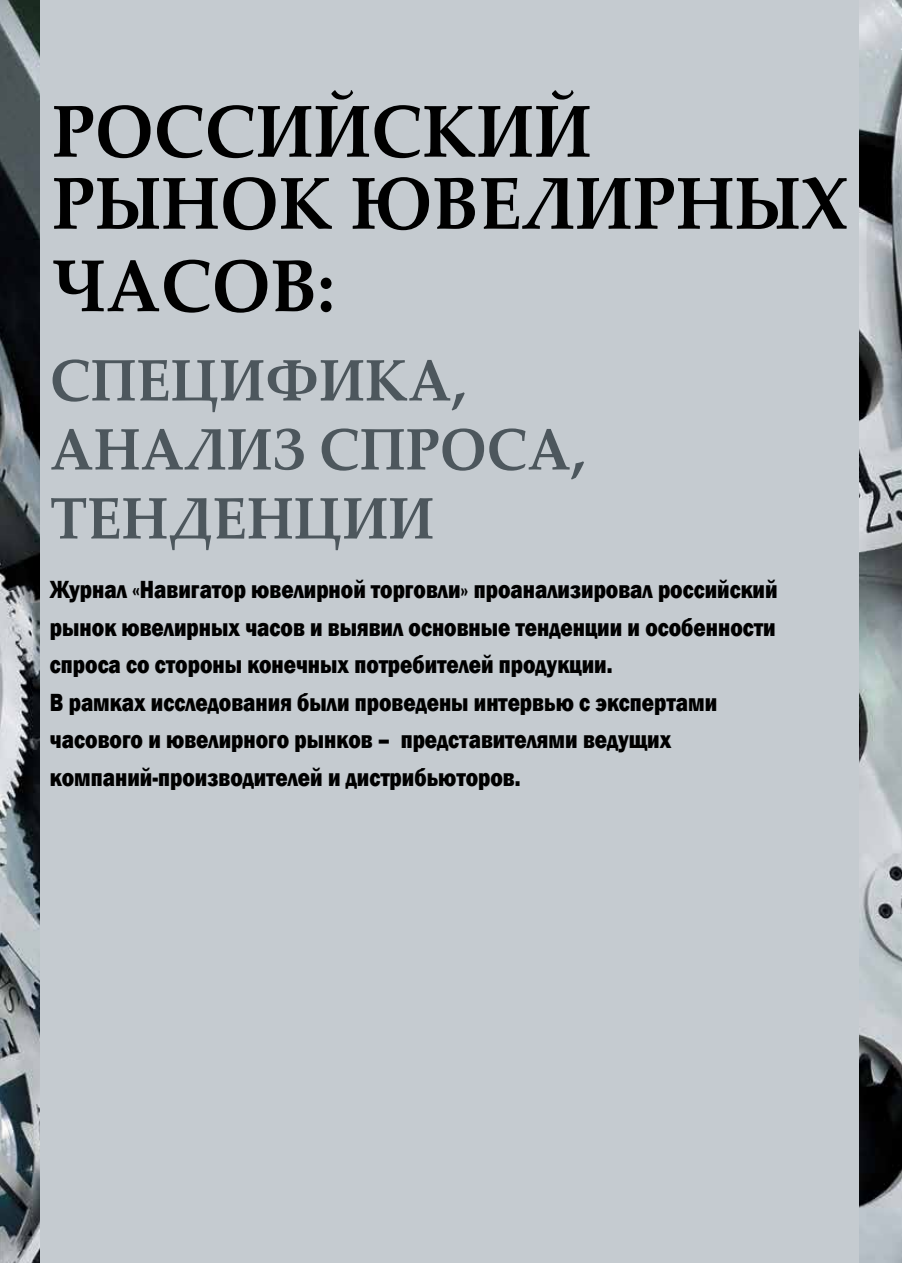
<style>
.page{position:relative;width:902px;height:1263px;background:#fff}
.page>*{position:absolute;margin:0;border:0;box-sizing:border-box;transform-origin:0 0}
.t1{font:700 73.5px/72px "Palatino Linotype";color:#000;scale:.96 1}
.t2{font:700 58.5px/69px "Palatino Linotype";color:#4d575d;scale:.96 1}
.t3{font:800 25.5px/37.5px "Franklin Gothic";color:#000;scale:.82 1}
</style>
<div class="page">
<img style="left:0;top:0;width:41px;height:1263px">
<div style="left:41px;top:0;width:860px;height:1263px;background:#c5cbd0"></div>
<img style="left:859px;top:0;width:42px;height:1263px">
<h1 class="t1" style="left:52px;top:93px;width:830px">РОССИЙСКИЙ<br>РЫНОК ЮВЕЛИРНЫХ</h1>
<h1 class="t1" style="left:52px;top:247px;width:296px">ЧАСОВ:</h1>
<h2 class="t2" style="left:50px;top:344px;width:559px">СПЕЦИФИКА,<br>АНАЛИЗ СПРОСА,<br>ТЕНДЕНЦИИ</h2>
<p class="t3" style="left:50px;top:571px;width:888px">Журнал «Навигатор ювелирной торговли» проанализировал российский рынок ювелирных часов и выявил основные тенденции и особенности спроса со стороны конечных потребителей продукции.<br>В рамках исследования были проведены интервью с экспертами часового и ювелирного рынков – представителями ведущих компаний-производителей и дистрибьюторов.</p>
</div>
